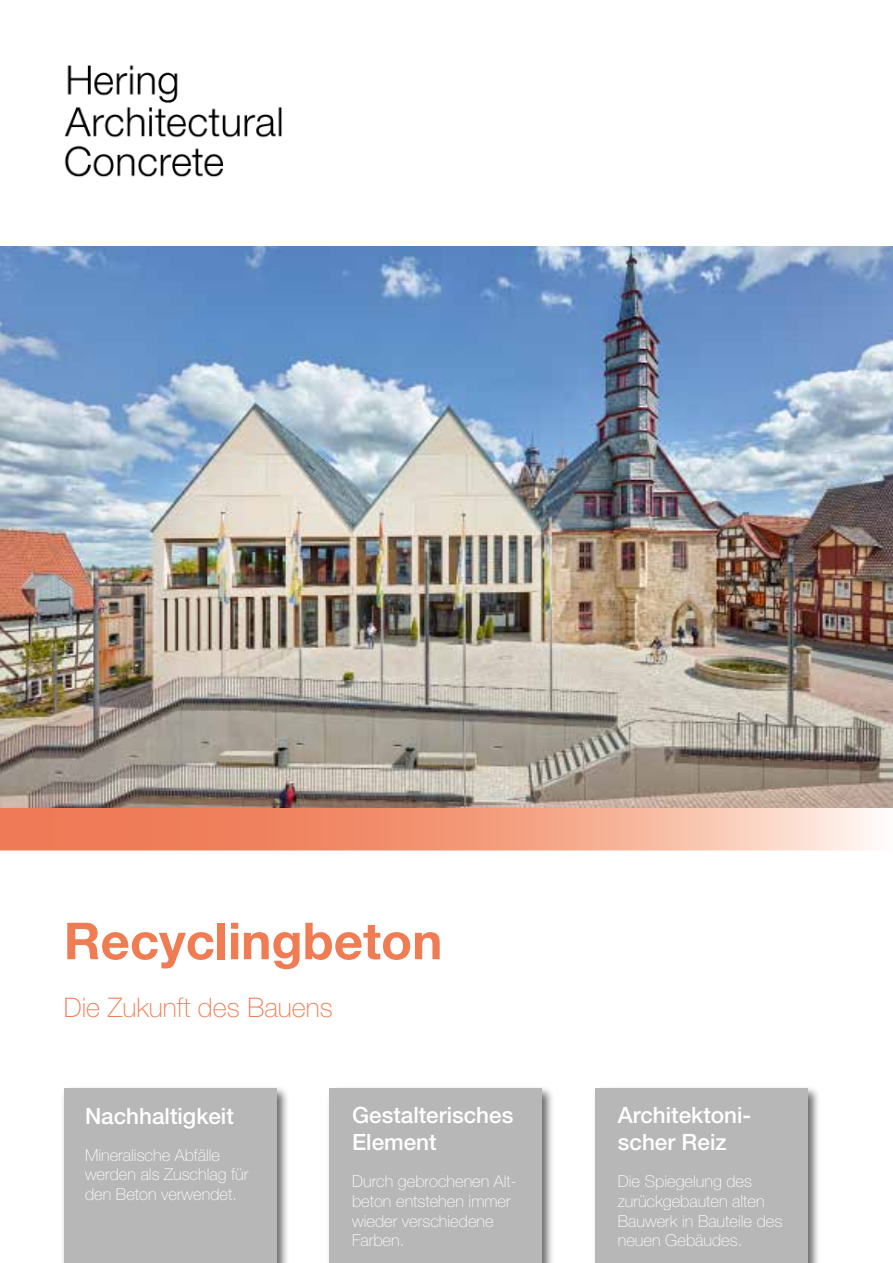
<style>
.page{position:relative;width:893px;height:1263px;background:#fff}
.page>*{position:absolute;margin:0;border:0;box-sizing:border-box;transform-origin:0 0}
.t1{font:700 51px "Helvetica Neue LT Pro";color:#ef7c53}
.t2{font:100 27px "Helvetica Neue LT Pro";color:#ef7c53}
.t3{font:500 22.5px/27px "Helvetica Neue LT Pro";color:#fff}
.t4{font:100 16.5px/19.8px "Helvetica Neue LT Pro";color:#fff}
</style>
<div class="page">
<img style="left:64px;top:65px;width:218px;height:112px">
<img style="left:0;top:247px;width:893px;height:561px">
<div style="left:60px;top:1085px;width:229px;height:178px;background:#000;opacity:.6"></div>
<div style="left:64px;top:1089px;width:212px;height:174px;background:#b7b7b7"></div>
<div style="left:326px;top:1085px;width:229px;height:178px;background:#000;opacity:.6"></div>
<div style="left:330px;top:1089px;width:212px;height:174px;background:#b7b7b7"></div>
<div style="left:592px;top:1085px;width:229px;height:178px;background:#000;opacity:.6"></div>
<div style="left:595px;top:1089px;width:213px;height:174px;background:#b7b7b7"></div>
<svg style="left:3px;top:811px;width:869px;height:36px;background:#f4a083"></svg>
<div style="left:0;top:808px;width:893px;height:42px;border:2px solid #fff"></div>
<h1 class="t1" style="left:64px;top:909px;width:380px">Recyclingbeton</h1>
<h2 class="t2" style="left:64px;top:991px;width:271px">Die Zukunft des Bauens</h2>
<h3 class="t3" style="left:85px;top:1102px;width:150px">Nachhaltigkeit</h3>
<p class="t4" style="left:85px;top:1145px;width:165px">Mineralische Abfälle werden als Zuschlag für den Beton verwendet.</p>
<h3 class="t3" style="left:352px;top:1101px;width:163px">Gestalterisches<br>Element</h3>
<p class="t4" style="left:352px;top:1171px;width:166px">Durch gebrochenen Alt&shy;beton entstehen immer wieder verschiedene<br>Farben.</p>
<h3 class="t3" style="left:618px;top:1101px;width:135px">Architektoni&shy;scher Reiz</h3>
<p class="t4" style="left:618px;top:1171px;width:166px">Die Spiegelung des zurückgebauten alten<br>Bauwerk in Bauteile des neuen Gebäudes.</p>
</div>
